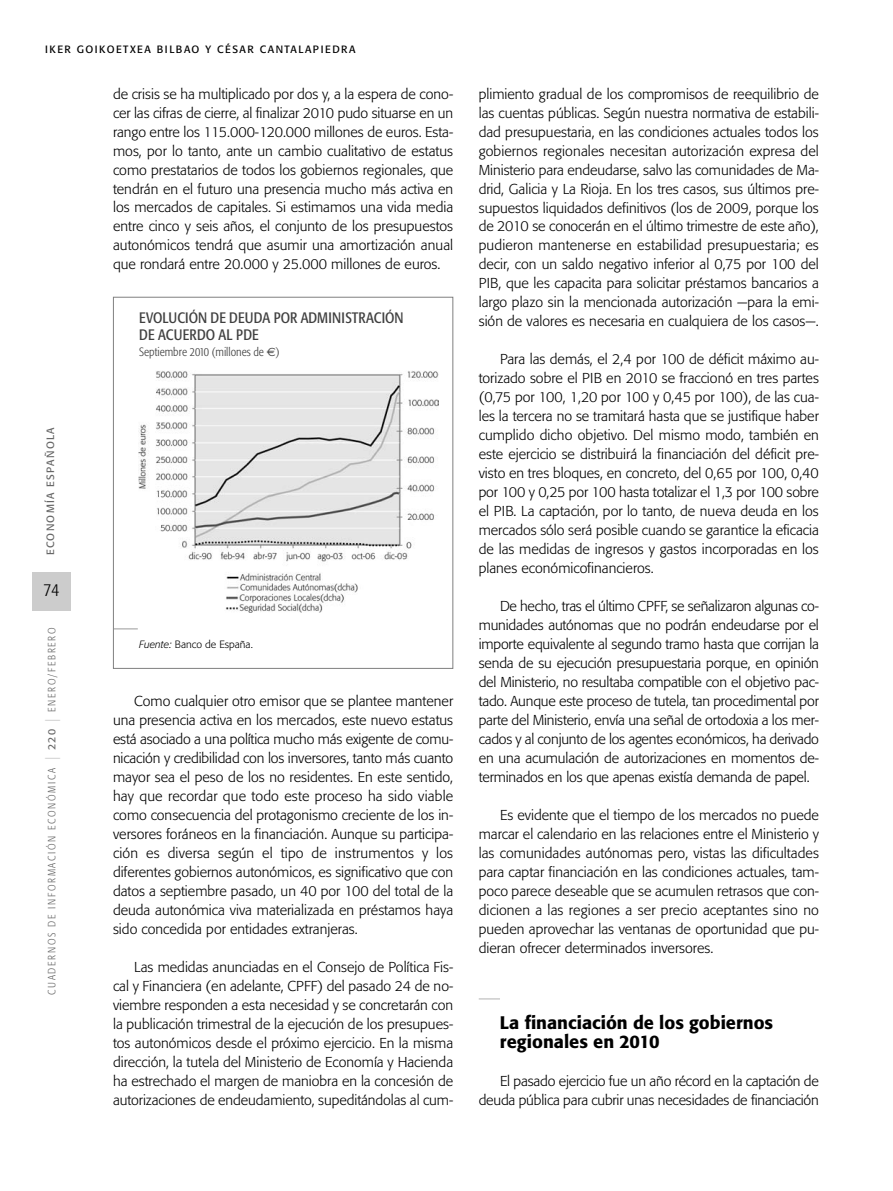
<style>
.page{position:relative;width:893px;height:1191px;background:#fff}
.page>*{position:absolute;margin:0;border:0;box-sizing:border-box;transform-origin:0 0}
.t1{font:500 18px/18.9px "Formata";color:#000}
.t2{font:300 condensed 18px "Formata";color:#000}
.t3{font:condensed 15px/16.5px "Formata";color:#404040}
.t4{font:300 14.25px/18.9px "Formata";color:#000;text-align:justify}
.t5{font:300 condensed 12px "Formata";color:#404040}
.t6{font:300 condensed 10.5px "Formata";letter-spacing:.165em;color:#666}
.t7{font:10.5px "Formata";letter-spacing:.14em;color:#000}
.t8{font:300 10.5px "Formata";color:#000}
.t9{font:10.5px "Formata";letter-spacing:.13em;color:#666}
.s1{font-stretch:normal;font-size:15px;color:#ccc}
.s2{font-weight:400;font-stretch:normal}
.s3{font-family:"Euro Sans";font-weight:400;font-stretch:normal}
.s4{font-style:italic}
</style>
<div class="page">
<svg style="left:32px;top:296px;width:468px;height:704px"></svg>
<p class="t7" style="left:45px;top:45px;width:312px">IKER GOIKOETXEA BILBAO Y CÉSAR CANTALAPIEDRA</p>
<p class="t4" style="left:113px;top:85px;width:342px">de crisis se ha multiplicado por dos y, a la espera de cono&shy;cer las cifras de cierre, al finalizar 2010 pudo situarse en un rango entre los 115.000-120.000 millones de euros. Esta&shy;mos, por lo tanto, ante un cambio cualitativo de estatus como prestatarios de todos los gobiernos regionales, que tendrán en el futuro una presencia mucho más activa en los mercados de capitales. Si estimamos una vida media entre cinco y seis años, el conjunto de los presupuestos autonómicos tendrá que asumir una amortización anual que rondará entre 20.000 y 25.000 millones de euros.</p>
<p class="t9" style="left:46px;top:555px;width:129px;rotate:-90deg">ECONOMÍA ESPAÑOLA</p>
<p class="t2" style="left:44px;top:582px;width:17px">74</p>
<p class="t6" style="left:48px;top:995px;width:369px;rotate:-90deg">CUADERNOS DE INFORMACIÓN ECONÓMICA <span class="s1">|</span> <span class="s2">220</span> <span class="s1">|</span> ENERO/FEBRERO</p>
<p class="t3" style="left:139px;top:311px;width:266px">EVOLUCIÓN DE DEUDA POR ADMINISTRACIÓN<br>DE ACUERDO AL PDE</p>
<p class="t5" style="left:139px;top:347px;width:142px">Septiembre 2010 (millones de <span class="s3">€</span>)</p>
<p class="t8" style="left:139px;top:640px;width:115px"><span class="s4">Fuente:</span> Banco de España.</p>
<p class="t4" style="left:113px;top:693px;width:342px;text-indent:21px">Como cualquier otro emisor que se plantee mantener una presencia activa en los mercados, este nuevo estatus está asociado a una política mucho más exigente de comu&shy;nicación y credibilidad con los inversores, tanto más cuanto mayor sea el peso de los no residentes. En este sentido, hay que recordar que todo este proceso ha sido viable como consecuencia del protagonismo creciente de los in&shy;versores foráneos en la financiación. Aunque su participa&shy;ción es diversa según el tipo de instrumentos y los diferentes gobiernos autonómicos, es significativo que con datos a septiembre pasado, un 40 por 100 del total de la deuda autonómica viva materializada en préstamos haya sido concedida por entidades extranjeras.</p>
<p class="t4" style="left:113px;top:958px;width:342px;text-indent:21px">Las medidas anunciadas en el Consejo de Política Fis&shy;cal y Financiera (en adelante, CPFF) del pasado 24 de no&shy;viembre responden a esta necesidad y se concretarán con la publicación trimestral de la ejecución de los presupues&shy;tos autonómicos desde el próximo ejercicio. En la misma dirección, la tutela del Ministerio de Economía y Hacienda ha estrechado el margen de maniobra en la concesión de autorizaciones de endeudamiento, supeditándolas al cum-</p>
<p class="t4" style="left:479px;top:85px;width:342px">plimiento gradual de los compromisos de reequilibrio de las cuentas públicas. Según nuestra normativa de estabili&shy;dad presupuestaria, en las condiciones actuales todos los gobiernos regionales necesitan autorización expresa del Ministerio para endeudarse, salvo las comunidades de Ma&shy;drid, Galicia y La Rioja. En los tres casos, sus últimos pre&shy;supuestos liquidados definitivos (los de 2009, porque los de 2010 se conocerán en el último trimestre de este año), pudieron mantenerse en estabilidad presupuestaria; es decir, con un saldo negativo inferior al 0,75 por 100 del PIB, que les capacita para solicitar préstamos bancarios a largo plazo sin la mencionada autorización –para la emi&shy;sión de valores es necesaria en cualquiera de los casos–.</p>
<p class="t4" style="left:479px;top:351px;width:342px;text-indent:21px">Para las demás, el 2,4 por 100 de déficit máximo au&shy;torizado sobre el PIB en 2010 se fraccionó en tres partes (0,75 por 100, 1,20 por 100 y 0,45 por 100), de las cua&shy;les la tercera no se tramitará hasta que se justifique haber cumplido dicho objetivo. Del mismo modo, también en este ejercicio se distribuirá la financiación del déficit pre&shy;visto en tres bloques, en concreto, del 0,65 por 100, 0,40 por 100 y 0,25 por 100 hasta totalizar el 1,3 por 100 sobre el PIB. La captación, por lo tanto, de nueva deuda en los mercados sólo será posible cuando se garantice la eficacia de las medidas de ingresos y gastos incorporadas en los planes económicofinancieros.</p>
<p class="t4" style="left:479px;top:598px;width:342px;text-indent:21px">De hecho, tras el último CPFF, se señalizaron algunas co&shy;munidades autónomas que no podrán endeudarse por el importe equivalente al segundo tramo hasta que corrijan la senda de su ejecución presupuestaria porque, en opinión del Ministerio, no resultaba compatible con el objetivo pac&shy;tado. Aunque este proceso de tutela, tan procedimental por parte del Ministerio, envía una señal de ortodoxia a los mer&shy;cados y al conjunto de los agentes económicos, ha derivado en una acumulación de autorizaciones en momentos de&shy;terminados en los que apenas existía demanda de papel.</p>
<p class="t4" style="left:479px;top:807px;width:342px;text-indent:21px">Es evidente que el tiempo de los mercados no puede marcar el calendario en las relaciones entre el Ministerio y las comunidades autónomas pero, vistas las dificultades para captar financiación en las condiciones actuales, tam&shy;poco parece deseable que se acumulen retrasos que con&shy;dicionen a las regiones a ser precio aceptantes sino no pueden aprovechar las ventanas de oportunidad que pu&shy;dieran ofrecer determinados inversores.</p>
<p class="t1" style="left:500px;top:1014px;width:275px">La financiación de los gobiernos regionales en 2010</p>
<p class="t4" style="left:479px;top:1072px;width:342px;text-align:right">El pasado ejercicio fue un año récord en la captación de deuda pública para cubrir unas necesidades de financiación</p>
</div>
